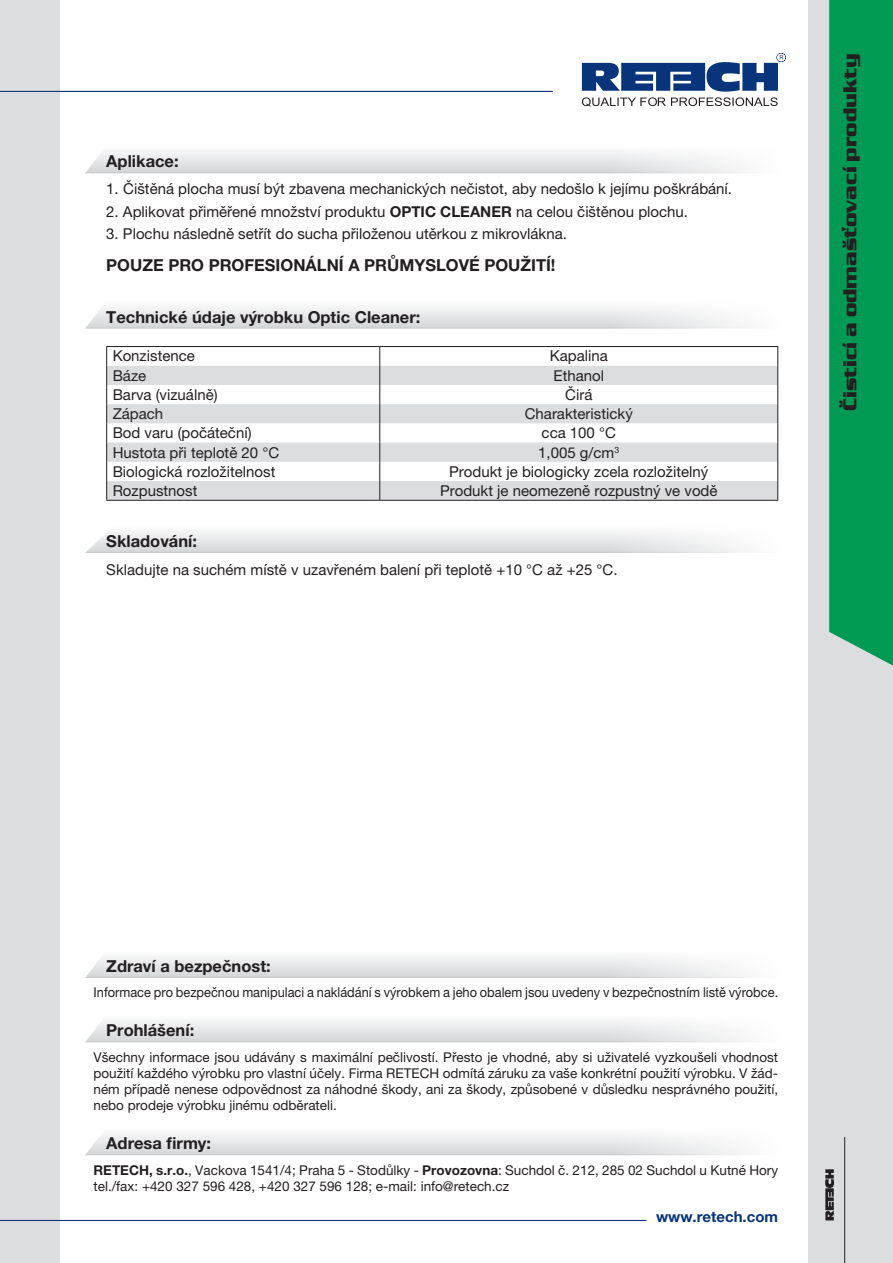
<style>
.page{position:relative;width:893px;height:1263px;background:#fff}
.page>*{position:absolute;margin:0;border:0;box-sizing:border-box;transform-origin:0 0}
.t1{font:700 19.5px "Serpentine DEE";color:#231f20}
.t2{font:700 16.5px "Helvetica Neue LT Pro";color:#231f20}
.t3{font:15px "Helvetica Neue LT Pro";color:#231f20}
.t4{font:700 15px "Helvetica Neue LT Pro";color:#08347b}
.t5{font:13.5px/16.2px "Helvetica Neue LT Pro";color:#231f20;text-align:justify}
.t6{font:13.5px "Helvetica Neue LT Pro";color:#231f20;scale:.95 1}
.s1{font-weight:700}
</style>
<div class="page">
<div style="left:808px;top:0;width:85px;height:1263px;background:#dcdddf"></div>
<div style="left:829px;top:0;width:64px;height:666px;background:#009a54"></div>
<div style="left:0;top:0;width:60px;height:1263px;background:#dcdddf"></div>
<hr style="left:0;top:91px;width:553px;height:1px;background:#08347b">
<svg style="left:582px;top:53px;width:204px;height:54px"></svg>
<hr style="left:844px;top:1137px;width:1px;height:126px;background:#231f20">
<svg style="left:825px;top:1169px;width:9px;height:51px"></svg>
<hr style="left:0;top:1220px;width:646px;height:1px;background:#08347b">
<svg style="left:85px;top:957px;width:667px;height:21px"></svg>
<svg style="left:85px;top:1021px;width:664px;height:21px"></svg>
<svg style="left:85px;top:1134px;width:664px;height:21px"></svg>
<svg style="left:85px;top:152px;width:664px;height:21px"></svg>
<svg style="left:86px;top:307px;width:660px;height:21px"></svg>
<svg style="left:107px;top:366px;width:670px;height:134px;fill:#dcdddf"></svg>
<hr style="left:106px;top:346px;width:274px;height:1px;background:#231f20">
<hr style="left:380px;top:346px;width:398px;height:1px;background:#231f20">
<svg style="left:106px;top:347px;width:1px;height:153px"></svg>
<svg style="left:777px;top:347px;width:1px;height:153px"></svg>
<hr style="left:106px;top:500px;width:274px;height:1px;background:#231f20">
<hr style="left:380px;top:500px;width:398px;height:1px;background:#231f20">
<svg style="left:380px;top:347px;width:1px;height:153px"></svg>
<svg style="left:85px;top:532px;width:664px;height:21px"></svg>
<p class="t2" style="left:106px;top:151px;width:74px">Aplikace:</p>
<p class="t3" style="left:106px;top:180px;width:627px">1. Čištěná plocha musí být zbavena mechanických nečistot, aby nedošlo k jejímu poškrábání.</p>
<p class="t3" style="left:106px;top:202px;width:583px">2. Aplikovat přiměřené množství produktu <span class="s1">OPTIC CLEANER</span> na celou čištěnou plochu.</p>
<p class="t3" style="left:106px;top:225px;width:462px">3. Plochu následně setřít do sucha přiloženou utěrkou z mikrovlákna.</p>
<p class="t2" style="left:106px;top:255px;width:451px">POUZE PRO PROFESIONÁLNÍ A PRŮMYSLOVÉ POUŽITÍ!</p>
<p class="t2" style="left:106px;top:306px;width:316px">Technické údaje výrobku Optic Cleaner:</p>
<p class="t3" style="left:113px;top:347px;width:84px">Konzistence</p>
<p class="t3" style="left:550px;top:347px;width:60px">Kapalina</p>
<p class="t3" style="left:113px;top:366px;width:35px">Báze</p>
<p class="t3" style="left:553px;top:366px;width:52px">Ethanol</p>
<p class="t3" style="left:113px;top:386px;width:106px">Barva (vizuálně)</p>
<p class="t3" style="left:565px;top:386px;width:29px">Čirá</p>
<p class="t3" style="left:113px;top:405px;width:52px">Zápach</p>
<p class="t3" style="left:525px;top:405px;width:110px">Charakteristický</p>
<p class="t3" style="left:113px;top:424px;width:140px">Bod varu (počáteční)</p>
<p class="t3" style="left:542px;top:424px;width:76px">cca 100 °C</p>
<p class="t3" style="left:113px;top:443px;width:168px">Hustota při teplotě 20 °C</p>
<p class="t3" style="left:538px;top:443px;width:83px">1,005 g/cm<sup>3</sup></p>
<p class="t3" style="left:113px;top:462px;width:164px">Biologická rozložitelnost</p>
<p class="t3" style="left:449px;top:462px;width:261px">Produkt je biologicky zcela rozložitelný</p>
<p class="t3" style="left:113px;top:482px;width:86px">Rozpustnost</p>
<p class="t3" style="left:440px;top:482px;width:279px">Produkt je neomezeně rozpustný ve vodě</p>
<p class="t2" style="left:106px;top:531px;width:92px">Skladování:</p>
<p class="t3" style="left:106px;top:561px;width:513px">Skladujte na suchém místě v uzavřeném balení při teplotě +10 °C až +25 °C.</p>
<h1 class="t1" style="left:839px;top:411px;width:359px;rotate:-90deg">Čisticí a odmašťovací produkty</h1>
<p class="t2" style="left:106px;top:956px;width:166px">Zdraví a bezpečnost:</p>
<p class="t6" style="left:94px;top:984px;width:722px">Informace pro bezpečnou manipulaci a nakládání s výrobkem a jeho obalem jsou uvedeny v bezpečnostním listě výrobce.</p>
<p class="t2" style="left:106px;top:1020px;width:89px">Prohlášení:</p>
<p class="t5" style="left:94px;top:1048px;width:686px">Všechny informace jsou udávány s maximální pečlivostí. Přesto je vhodné, aby si uživatelé vyzkoušeli vhodnost použití každého výrobku pro vlastní účely. Firma RETECH odmítá záruku za vaše konkrétní použití výrobku. V žád&shy;ném případě nenese odpovědnost za náhodné škody, ani za škody, způsobené v důsledku nesprávného použití, nebo prodeje výrobku jinému odběrateli.</p>
<p class="t2" style="left:106px;top:1133px;width:106px">Adresa firmy:</p>
<p class="t5" style="left:94px;top:1161px;width:686px"><span class="s1">RETECH, s.r.o.</span>, Vackova 1541/4; Praha 5 - Stodůlky - <span class="s1">Provozovna</span>: Suchdol č. 212, 285 02 Suchdol u Kutné Hory tel./fax: +420 327 596 428, +420 327 596 128; e-mail: info@retech.cz</p>
<p class="t4" style="left:656px;top:1207px;width:124px">www.retech.com</p>
</div>
